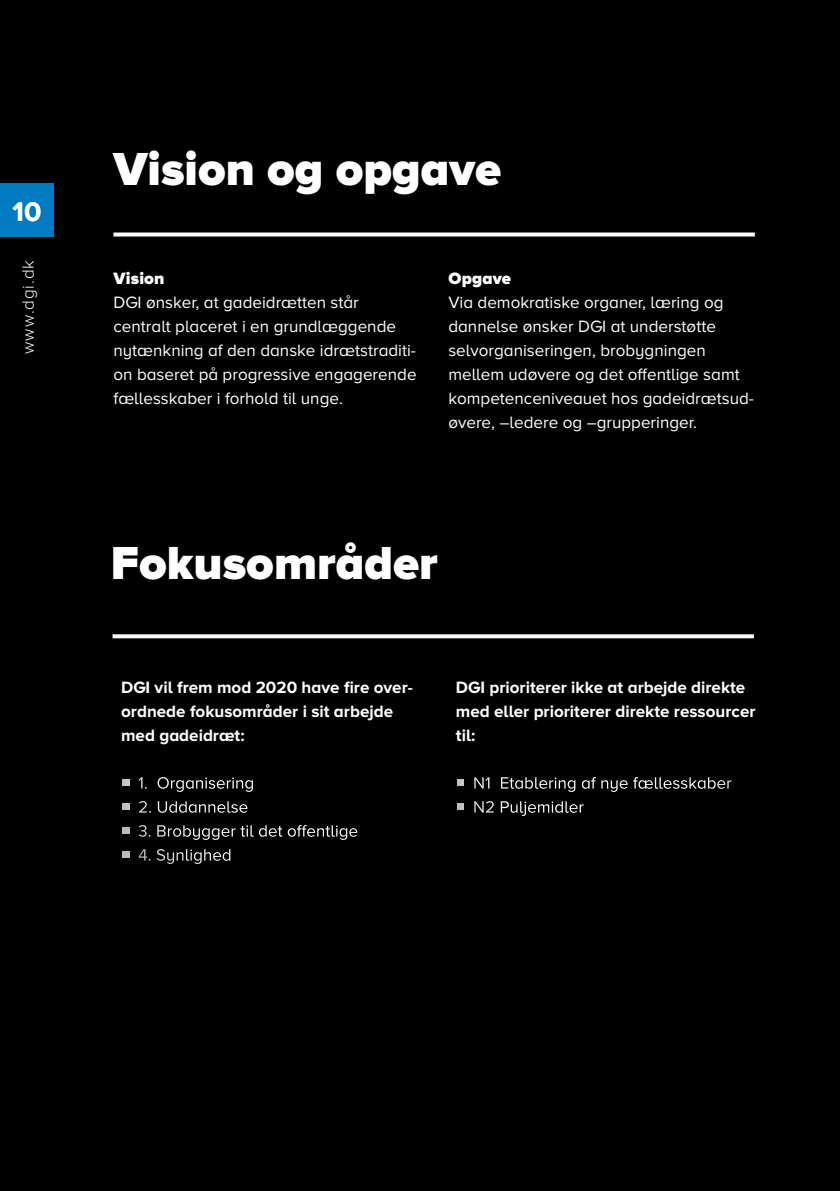
<style>
.page{position:relative;width:840px;height:1191px;background:#fff}
.page>*{position:absolute;margin:0;border:0;box-sizing:border-box;transform-origin:0 0}
.t1{font:900 48px "Proxima Nova A";color:#fff}
.t2{font:700 28px "Proxima Nova A";color:#fff}
.t3{font:17px/24px "Proxima Nova A";color:#fff}
.t4{font:700 17px/24px "Proxima Nova A";color:#fff}
.t5{font:900 17px "Proxima Nova A";letter-spacing:.01em;color:#fff}
.t6{font:300 17px "Proxima Nova A";letter-spacing:.055em;color:#fff}
</style>
<div class="page">
<div style="left:0;top:0;width:839px;height:1191px;background:#000"></div>
<svg style="left:113px;top:232px;width:641px;height:4px;background:#ddd"></svg>
<svg style="left:112px;top:634px;width:641px;height:4px;background:#ebebeb"></svg>
<div style="left:0;top:183px;width:54px;height:53px;background:#007bc2"></div>
<h2 class="t2" style="left:-1px;top:195px;width:44px">010</h2>
<p class="t6" style="left:19px;top:354px;width:96px;rotate:-90deg">www.dgi.dk</p>
<h1 class="t1" style="left:113px;top:141px;width:389px">Vision og opgave</h1>
<p class="t5" style="left:113px;top:269px;width:52px">Vision</p>
<p class="t3" style="left:113px;top:290px;width:304px">DGI ønsker, at gadeidrætten står centralt placeret i en grundlæggende nytænkning af den danske idrætstraditi&shy;on baseret på progressive engagerende fællesskaber i forhold til unge.</p>
<p class="t5" style="left:448px;top:269px;width:64px">Opgave</p>
<p class="t3" style="left:448px;top:290px;width:307px">Via demokratiske organer, læring og dannelse ønsker DGI at understøtte selvorganiseringen, brobygningen mellem udøvere og det offentlige samt kompetenceniveauet hos gadeidrætsud&shy;øvere, –ledere og –grupperinger.</p>
<h1 class="t1" style="left:111px;top:535px;width:328px">Fokusområder</h1>
<p class="t4" style="left:121px;top:674px;width:293px">DGI vil frem mod 2020 have fire over&shy;ordnede fokusområder i sit arbejde med gadeidræt:</p>
<p class="t3" style="left:138px;top:770px;width:117px">1. Organisering</p>
<p class="t3" style="left:138px;top:794px;width:111px">2. Uddannelse</p>
<p class="t3" style="left:138px;top:818px;width:221px">3. Brobygger til det offentlige</p>
<p class="t3" style="left:138px;top:842px;width:95px">4. Synlighed</p>
<p class="t4" style="left:455px;top:674px;width:301px">DGI prioriterer ikke at arbejde direkte med eller prioriterer direkte ressourcer til:</p>
<p class="t3" style="left:472px;top:770px;width:260px">N1 Etablering af nye fællesskaber<br>N2 Puljemidler</p>
</div>
